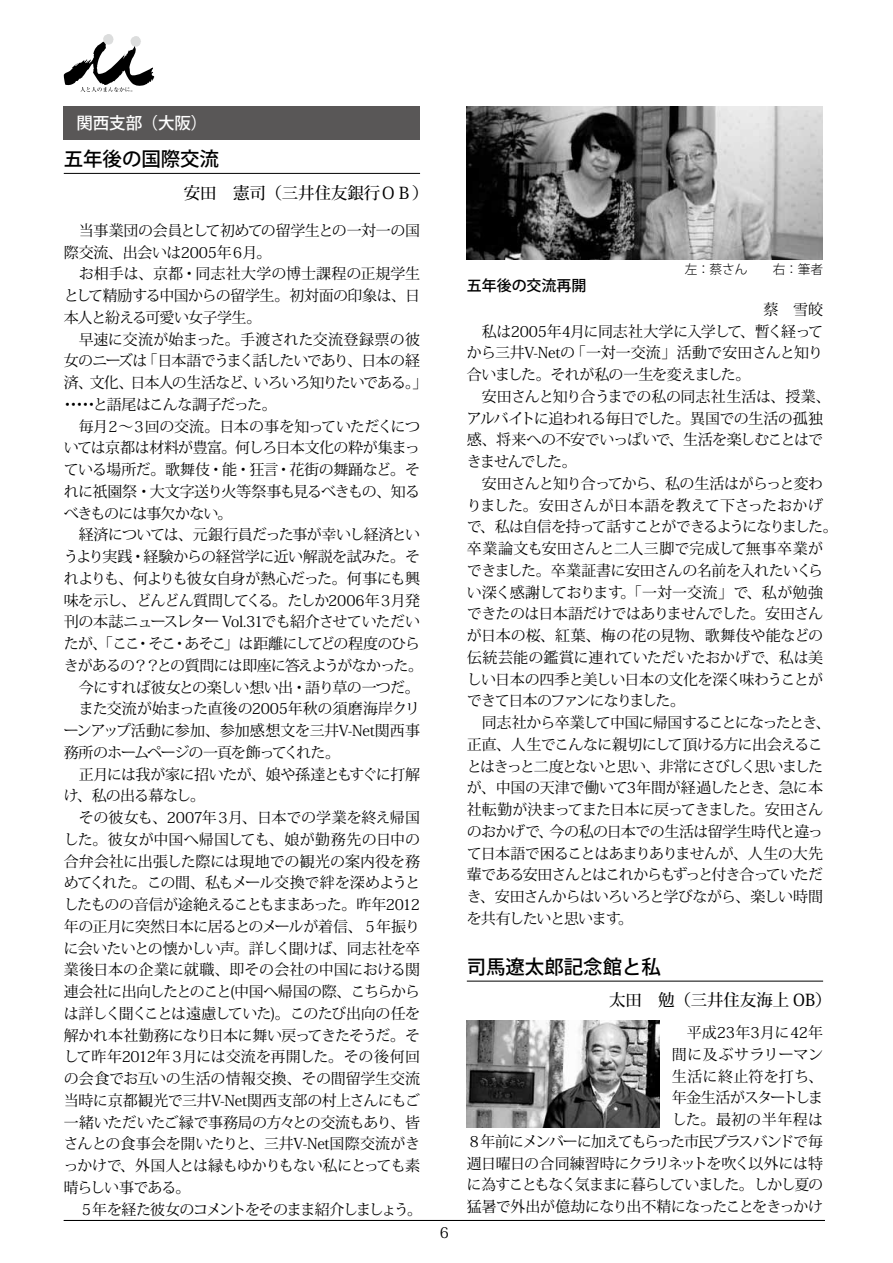
<style>
.page{position:relative;width:893px;height:1263px;background:#fff}
.page>*{position:absolute;margin:0;border:0;box-sizing:border-box;transform-origin:0 0}
.t1{font:500 19.5px "Koz Go Pro";letter-spacing:-.005em;color:#000}
.t2{font:500 16.5px "Koz Min Pro";letter-spacing:-.005em;color:#000}
.t3{font:500 16.5px "Koz Go Pro";letter-spacing:-.005em;color:#fff}
.t4{font:15px/21.8px "Koz Min Pro";letter-spacing:-.045em;color:#000}
.t5{font:15px "Koz Min Pro";letter-spacing:-.02em;color:#000}
.t6{font:15px "Koz Min Pro";color:#000}
.t7{font:15px "Koz Min Pro";letter-spacing:-.07em;color:#000}
.t8{font:15px "Koz Min Pro";letter-spacing:-.085em;color:#000}
.t9{font:15px "Koz Min Pro";letter-spacing:-.025em;color:#000}
.t10{font:15px "Koz Min Pro";letter-spacing:-.09em;color:#000}
.t11{font:15px "Koz Min Pro";letter-spacing:-.005em;color:#000}
.t12{font:15px "Koz Min Pro";letter-spacing:-.01em;color:#000}
.t13{font:15px "Koz Min Pro";letter-spacing:-.015em;color:#000}
.t14{font:15px "Koz Min Pro";letter-spacing:-.065em;color:#000}
.t15{font:15px "Koz Min Pro";letter-spacing:-.1em;color:#000}
.t16{font:500 15px "Koz Go Pro";color:#000}
.t17{font:15px "Koz Min Pro";letter-spacing:-.11em;color:#000}
.t18{font:14.85px "Koz Min Pro";color:#000}
.t19{font:300 12.75px "Koz Go Pro";color:#000}
</style>
<div class="page">
<svg style="left:64px;top:34px;width:90px;height:58px"></svg>
<div style="left:64px;top:106px;width:356px;height:34px;background:#595757"></div>
<hr style="left:64px;top:173px;width:356px;height:1px;background:#000">
<hr style="left:467px;top:981px;width:356px;height:1px;background:#000">
<img style="left:467px;top:106px;width:356px;height:153px">
<img style="left:467px;top:1020px;width:192px;height:107px">
<hr style="left:64px;top:1220px;width:761px;height:1px;background:#000">
<p class="t3" style="left:76px;top:113px;width:132px">関西支部（大阪）</p>
<h1 class="t1" style="left:64px;top:147px;width:157px">五年後の国際交流</h1>
<p class="t2" style="left:184px;top:181px;width:246px">安田　憲司（三井住友銀行ＯＢ）</p>
<p class="t4" style="left:64px;top:219px;width:358px;text-indent:15px">当事業団の会員として初めての留学生との一対一の国際交流、出会いは2005年６月。</p>
<p class="t4" style="left:64px;top:262px;width:358px;text-align:justify;text-indent:15px">お相手は、京都・同志社大学の博士課程の正規学生として精励する中国からの留学生。初対面の印象は、日本人と紛える可愛い女子学生。</p>
<p class="t4" style="left:64px;top:328px;width:365px;text-indent:15px">早速に交流が始まった。手渡された交流登録票の彼女のニーズは「日本語でうまく話したいであり、日本の経済、文化、日本人の生活など、いろいろ知りたいである。」･････と語尾はこんな調子だった。</p>
<p class="t4" style="left:64px;top:415px;width:358px;text-align:justify;text-indent:15px">毎月２～３回の交流。日本の事を知っていただくについては京都は材料が豊富。何しろ日本文化の粋が集まっている場所だ。歌舞伎・能・狂言・花街の舞踊など。それに祇園祭・大文字送り火等祭事も見るべきもの、知るべきものには事欠かない。</p>
<p class="t4" style="left:79px;top:523px;width:343px">経済については、元銀行員だった事が幸いし経済とい</p>
<p class="t4" style="left:64px;top:545px;width:358px">うより実践・経験からの経営学に近い解説を試みた。そ</p>
<p class="t4" style="left:64px;top:567px;width:358px">れよりも、何よりも彼女自身が熱心だった。何事にも興</p>
<p class="t4" style="left:64px;top:589px;width:358px">味を示し、どんどん質問してくる。たしか2006年３月発</p>
<p class="t4" style="left:64px;top:610px;width:358px">刊の本誌ニュースレター Vol.31でも紹介させていただい</p>
<p class="t7" style="left:64px;top:633px;width:358px">たが、「ここ・そこ・あそこ」は距離にしてどの程度のひら</p>
<p class="t4" style="left:64px;top:654px;width:361px">きがあるの？？との質問には即座に答えようがなかった。</p>
<p class="t4" style="left:79px;top:676px;width:342px">今にすれば彼女との楽しい想い出・語り草の一つだ。</p>
<p class="t13" style="left:79px;top:698px;width:343px">また交流が始まった直後の2005年秋の須磨海岸クリ</p>
<p class="t5" style="left:64px;top:720px;width:358px">ーンアップ活動に参加、参加感想文を三井V-Net関西事</p>
<p class="t7" style="left:64px;top:742px;width:278px">務所のホームページの一頁を飾ってくれた。</p>
<p class="t4" style="left:79px;top:763px;width:343px">正月には我が家に招いたが、娘や孫達ともすぐに打解</p>
<p class="t4" style="left:64px;top:784px;width:143px">け、私の出る幕なし。</p>
<p class="t5" style="left:79px;top:807px;width:343px">その彼女も、2007年３月、日本での学業を終え帰国</p>
<p class="t6" style="left:64px;top:829px;width:358px">した。彼女が中国へ帰国しても、娘が勤務先の日中の</p>
<p class="t11" style="left:64px;top:850px;width:358px">合弁会社に出張した際には現地での観光の案内役を務</p>
<p class="t4" style="left:64px;top:871px;width:358px">めてくれた。この間、私もメール交換で絆を深めようと</p>
<p class="t8" style="left:64px;top:894px;width:358px">したものの音信が途絶えることもままあった。昨年2012</p>
<p class="t4" style="left:64px;top:915px;width:358px">年の正月に突然日本に居るとのメールが着信、５年振り</p>
<p class="t4" style="left:64px;top:937px;width:358px">に会いたいとの懐かしい声。詳しく聞けば、同志社を卒</p>
<p class="t12" style="left:64px;top:959px;width:358px">業後日本の企業に就職、即その会社の中国における関</p>
<p class="t4" style="left:64px;top:980px;width:358px">連会社に出向したとのこと(中国へ帰国の際、こちらから</p>
<p class="t7" style="left:64px;top:1003px;width:358px">は詳しく聞くことは遠慮していた)。このたび出向の任を</p>
<p class="t4" style="left:64px;top:1024px;width:358px">解かれ本社勤務になり日本に舞い戻ってきたそうだ。そ</p>
<p class="t9" style="left:64px;top:1046px;width:358px">して昨年2012年３月には交流を再開した。その後何回</p>
<p class="t12" style="left:64px;top:1068px;width:358px">の会食でお互いの生活の情報交換、その間留学生交流</p>
<p class="t5" style="left:64px;top:1090px;width:358px">当時に京都観光で三井V-Net関西支部の村上さんにもご</p>
<p class="t4" style="left:64px;top:1111px;width:358px">一緒いただいたご縁で事務局の方々との交流もあり、皆</p>
<p class="t5" style="left:64px;top:1133px;width:358px">さんとの食事会を開いたりと、三井V-Net国際交流がき</p>
<p class="t4" style="left:64px;top:1154px;width:358px">っかけで、外国人とは縁もゆかりもない私にとっても素</p>
<p class="t14" style="left:64px;top:1177px;width:128px">晴らしい事である。</p>
<p class="t8" style="left:79px;top:1198px;width:345px">５年を経た彼女のコメントをそのまま紹介しましょう。</p>
<p class="t18" style="left:440px;top:1222px;width:11px">6</p>
<p class="t16" style="left:467px;top:276px;width:121px">五年後の交流再開</p>
<p class="t19" style="left:685px;top:261px;width:140px">左：蔡さん　　右：筆者</p>
<p class="t4" style="left:763px;top:298px;width:61px">蔡　雪皎</p>
<p class="t4" style="left:482px;top:320px;width:343px">私は2005年4月に同志社大学に入学して、暫く経って</p>
<p class="t9" style="left:467px;top:342px;width:358px">から三井V-Netの「一対一交流」活動で安田さんと知り</p>
<p class="t4" style="left:467px;top:363px;width:285px">合いました。それが私の一生を変えました。</p>
<p class="t4" style="left:482px;top:385px;width:350px">安田さんと知り合うまでの私の同志社生活は、授業、</p>
<p class="t4" style="left:467px;top:407px;width:358px">アルバイトに追われる毎日でした。異国での生活の孤独</p>
<p class="t4" style="left:467px;top:428px;width:358px">感、将来への不安でいっぱいで、生活を楽しむことはで</p>
<p class="t17" style="left:467px;top:451px;width:112px">きませんでした。</p>
<p class="t4" style="left:482px;top:472px;width:343px">安田さんと知り合ってから、私の生活はがらっと変わ</p>
<p class="t6" style="left:467px;top:494px;width:358px">りました。安田さんが日本語を教えて下さったおかげ</p>
<p class="t10" style="left:467px;top:516px;width:373px">で、私は自信を持って話すことができるようになりました。</p>
<p class="t6" style="left:467px;top:538px;width:358px">卒業論文も安田さんと二人三脚で完成して無事卒業が</p>
<p class="t4" style="left:467px;top:559px;width:358px">できました。卒業証書に安田さんの名前を入れたいくら</p>
<p class="t11" style="left:467px;top:581px;width:358px">い深く感謝しております。「一対一交流」で、私が勉強</p>
<p class="t4" style="left:467px;top:602px;width:358px">できたのは日本語だけではありませんでした。安田さん</p>
<p class="t6" style="left:467px;top:625px;width:358px">が日本の桜、紅葉、梅の花の見物、歌舞伎や能などの</p>
<p class="t6" style="left:467px;top:647px;width:358px">伝統芸能の鑑賞に連れていただいたおかげで、私は美</p>
<p class="t4" style="left:467px;top:668px;width:358px">しい日本の四季と美しい日本の文化を深く味わうことが</p>
<p class="t15" style="left:467px;top:690px;width:220px">できて日本のファンになりました。</p>
<p class="t7" style="left:482px;top:712px;width:350px">同志社から卒業して中国に帰国することになったとき、</p>
<p class="t4" style="left:467px;top:733px;width:358px">正直、人生でこんなに親切にして頂ける方に出会えるこ</p>
<p class="t10" style="left:467px;top:755px;width:358px">とはきっと二度とないと思い、非常にさびしく思いました</p>
<p class="t5" style="left:467px;top:777px;width:358px">が、中国の天津で働いて3年間が経過したとき、急に本</p>
<p class="t4" style="left:467px;top:798px;width:358px">社転勤が決まってまた日本に戻ってきました。安田さん</p>
<p class="t4" style="left:467px;top:820px;width:358px">のおかげで、今の私の日本での生活は留学生時代と違っ</p>
<p class="t4" style="left:467px;top:842px;width:358px">て日本語で困ることはあまりありませんが、人生の大先</p>
<p class="t8" style="left:467px;top:864px;width:358px">輩である安田さんとはこれからもずっと付き合っていただ</p>
<p class="t4" style="left:467px;top:885px;width:358px">き、安田さんからはいろいろと学びながら、楽しい時間</p>
<p class="t14" style="left:467px;top:908px;width:168px">を共有したいと思います。</p>
<h1 class="t1" style="left:467px;top:954px;width:196px">司馬遼太郎記念館と私</h1>
<p class="t2" style="left:609px;top:988px;width:224px">太田　勉（三井住友海上 OB）</p>
<p class="t4" style="left:467px;top:1021px;width:358px;text-align:right">平成23年3月に42年<br>間に及ぶサラリーマン<br>生活に終止符を打ち、<br>年金生活がスタートしま<br>した。最初の半年程は<br>８年前にメンバーに加えてもらった市民ブラスバンドで毎週日曜日の合同練習時にクラリネットを吹く以外には特に為すこともなく気ままに暮らしていました。しかし夏の猛暑で外出が億劫になり出不精になったことをきっかけ</p>
</div>
